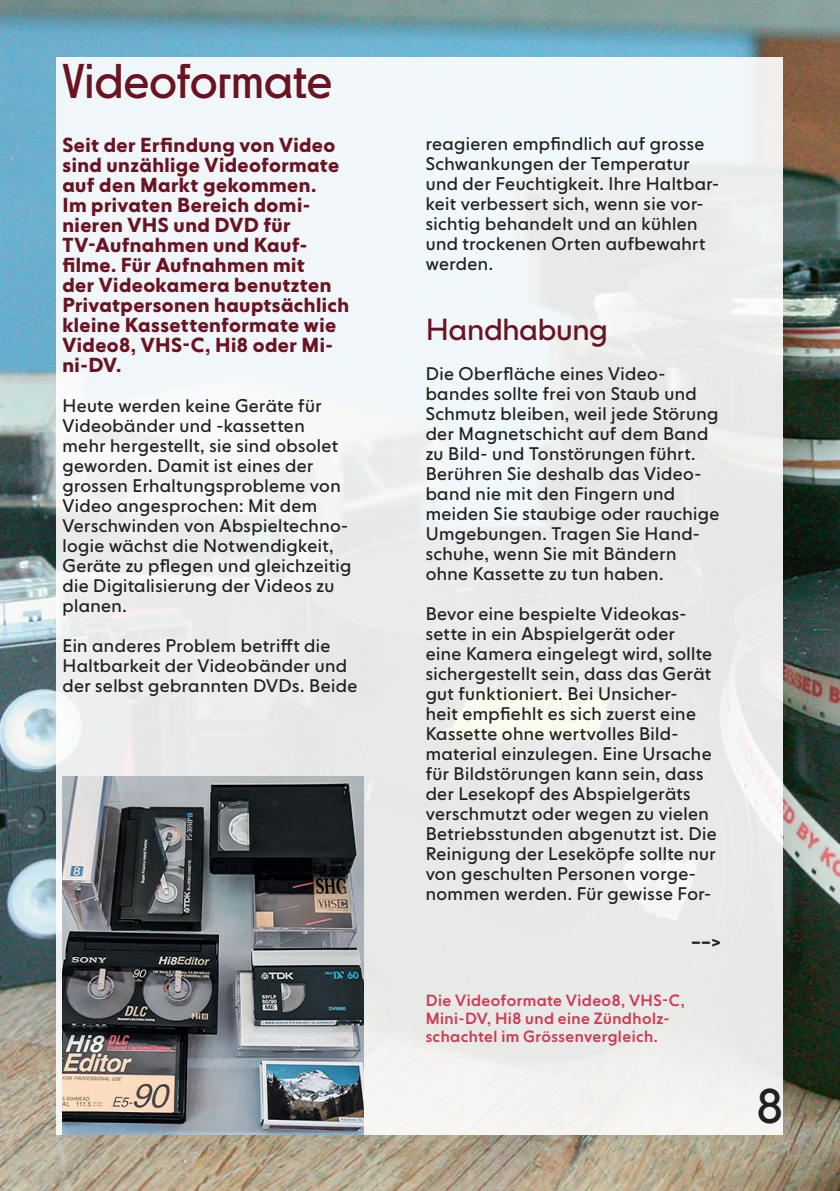
<style>
.page{position:relative;width:840px;height:1191px;background:#fff}
.page>*{position:absolute;margin:0;border:0;box-sizing:border-box;transform-origin:0 0}
.t1{font:48px "NEXT Poster";letter-spacing:.005em;color:#6c1322}
.t2{font:48px "NEXT Poster";color:#231f20}
.t3{font:30px "NEXT Book";letter-spacing:-.01em;color:#6c1322}
.t4{font:700 20px/20px "NEXT Book";letter-spacing:.02em;color:#6c1322}
.t5{font:18px/20px "NEXT Book";letter-spacing:.02em;color:#231f20}
.t6{font:700 18px "NEXT Book";color:#231f20}
.t7{font:500 16px/18px "NEXT Book";letter-spacing:.03em;color:#cf3d54}
</style>
<div class="page">
<img style="left:0;top:0;width:839px;height:1191px">
<div style="left:57px;top:57px;width:725px;height:1077px;background:linear-gradient(to bottom,#eff5f8,#eae9e6)"></div>
<img style="left:62px;top:777px;width:301px;height:357px">
<h1 class="t1" style="left:62px;top:52px;width:271px">Videoformate</h1>
<p class="t4" style="left:62px;top:135px;width:288px">Seit der Erfindung von Video sind unzählige Videoformate auf den Markt gekommen.<br>Im privaten Bereich domi&shy;nieren VHS und DVD für<br>TV-Aufnahmen und Kauf&shy;filme. Für Aufnahmen mit<br>der Videokamera benutzten<br>Privatpersonen hauptsächlich kleine Kassettenformate wie<br>Video8, VHS-C, Hi8 oder Mi&shy;ni-DV.</p>
<p class="t5" style="left:62px;top:395px;width:290px">Heute werden keine Geräte für<br>Videobänder und -kassetten mehr hergestellt, sie sind obsolet geworden. Damit ist eines der grossen Erhaltungsprobleme von<br>Video angesprochen: Mit dem<br>Verschwinden von Abspieltechno&shy;logie wächst die Notwendigkeit,<br>Geräte zu pflegen und gleichzeitig die Digitalisierung der Videos zu planen.</p>
<p class="t5" style="left:62px;top:635px;width:296px">Ein anderes Problem betrifft die<br>Haltbarkeit der Videobänder und der selbst gebrannten DVDs. Beide</p>
<p class="t5" style="left:425px;top:134px;width:295px">reagieren empfindlich auf grosse<br>Schwankungen der Temperatur und der Feuchtigkeit. Ihre Haltbar&shy;keit verbessert sich, wenn sie vor&shy;sichtig behandelt und an kühlen und trockenen Orten aufbewahrt werden.</p>
<h2 class="t3" style="left:425px;top:312px;width:184px">Handhabung</h2>
<p class="t5" style="left:425px;top:364px;width:295px">Die Oberfläche eines Video&shy;bandes sollte frei von Staub und<br>Schmutz bleiben, weil jede Störung der Magnetschicht auf dem Band zu Bild- und Tonstörungen führt.<br>Berühren Sie deshalb das Video&shy;band nie mit den Fingern und meiden Sie staubige oder rauchige<br>Umgebungen. Tragen Sie Hand&shy;schuhe, wenn Sie mit Bändern ohne Kassette zu tun haben.</p>
<p class="t5" style="left:425px;top:604px;width:292px">Bevor eine bespielte Videokas&shy;sette in ein Abspielgerät oder<br>eine Kamera eingelegt wird, sollte sichergestellt sein, dass das Gerät gut funktioniert. Bei Unsicher-<br>heit empfiehlt es sich zuerst eine Kassette ohne wertvolles Bild&shy;material einzulegen. Eine Ursache für Bildstörungen kann sein, dass der Lesekopf des Abspielgeräts verschmutzt oder wegen zu vielen Betriebsstunden abgenutzt ist. Die Reinigung der Leseköpfe sollte nur von geschulten Personen vorge&shy;nommen werden. Für gewisse For-</p>
<p class="t6" style="left:690px;top:930px;width:31px">––&gt;</p>
<p class="t7" style="left:425px;top:991px;width:260px">Die Videoformate Video8, VHS-C,<br>Mini-DV, Hi8 und eine Zündholz&shy;schachtel im Grössenvergleich.</p>
<h1 class="t2" style="left:756px;top:1077px;width:28px">8</h1>
</div>
